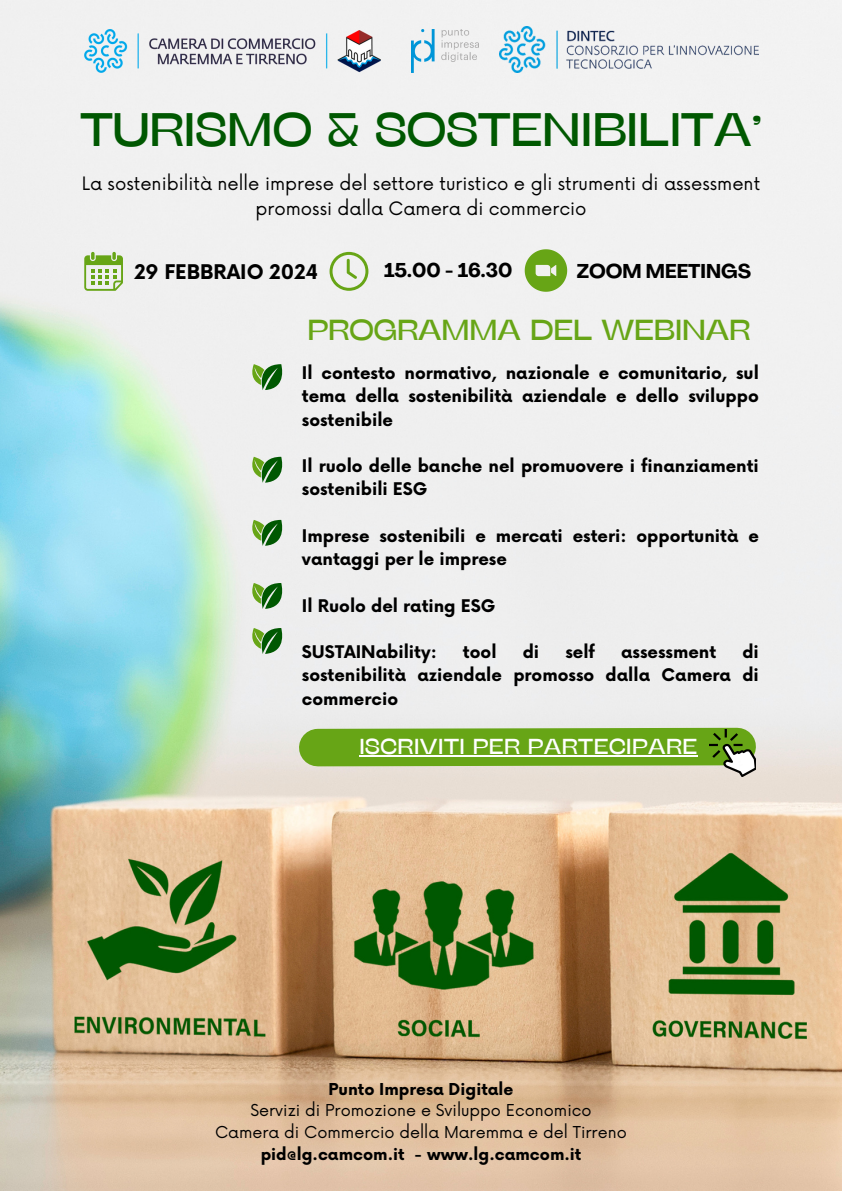
<style>
.page{position:relative;width:842px;height:1191px;background:#fff}
.page>*{position:absolute;margin:0;border:0;box-sizing:border-box;transform-origin:0 0}
.t1{font:47px "Stinger Wide";color:#005801}
.t2{font:29px "Stinger Wide";color:#67a516}
.t3{font:21.7px "Stinger Wide";letter-spacing:.025em;color:#fff}
.t4{font:700 19.7px "Agrandir";color:#000}
.t5{font:700 19.7px "Now";color:#000}
.t6{font:18px/24.8px "Now";color:#000;text-align:center}
.t7{font:700 17px/23.2px "Now";color:#000;text-align:justify}
.t8{font:16px "Now";color:#000}
.t9{font:700 16px "Now";color:#000}
</style>
<div class="page">
<img style="left:0;top:0;width:842px;height:1190px">
<svg style="left:252px;top:364px;width:30px;height:26px"></svg>
<svg style="left:252px;top:457px;width:30px;height:25px"></svg>
<svg style="left:252px;top:520px;width:30px;height:25px"></svg>
<svg style="left:252px;top:628px;width:30px;height:26px"></svg>
<svg style="left:252px;top:583px;width:30px;height:26px"></svg>
<svg style="left:280px;top:709px;width:495px;height:76px;background:#b2ca8b"></svg>
<hr style="left:359px;top:755px;width:339px;height:2px;background:#fff">
<img style="left:710px;top:729px;width:46px;height:47px">
<svg style="left:330px;top:252px;width:38px;height:39px"></svg>
<svg style="left:84px;top:252px;width:39px;height:39px"></svg>
<svg style="left:525px;top:249px;width:42px;height:43px"></svg>
<img style="left:84px;top:29px;width:297px;height:43px">
<img style="left:411px;top:29px;width:67px;height:43px">
<img style="left:499px;top:26px;width:260px;height:46px">
<h2 class="t1" style="left:80px;top:100px;width:684px">TURISMO &amp; SOSTENIBILITA’</h2>
<p class="t6" style="left:82px;top:172px;width:680px">La sostenibilità nelle imprese del settore turistico e gli strumenti di assessment promossi dalla Camera di commercio</p>
<h5 class="t5" style="left:134px;top:261px;width:185px">29 FEBBRAIO 2024</h5>
<p class="t4" style="left:384px;top:262px;width:130px">15.00 - 16.30</p>
<h3 class="t4" style="left:577px;top:263px;width:176px">ZOOM MEETINGS</h3>
<p class="t2" style="left:307px;top:312px;width:445px">PROGRAMMA DEL WEBINAR</p>
<p class="t7" style="left:302px;top:362px;width:458px">Il contesto normativo, nazionale e comunitario, sul tema della sostenibilità aziendale e dello sviluppo sostenibile</p>
<p class="t7" style="left:302px;top:455px;width:458px">Il ruolo delle banche nel promuovere i finanziamenti sostenibili ESG</p>
<p class="t7" style="left:302px;top:525px;width:458px">Imprese sostenibili e mercati esteri: opportunità e vantaggi per le imprese</p>
<h1 class="t7" style="left:302px;top:595px;width:195px">Il Ruolo del rating ESG</h1>
<p class="t7" style="left:302px;top:641px;width:136px">SUSTAINability:</p>
<p class="t7" style="left:463px;top:641px;width:35px">tool</p>
<p class="t7" style="left:523px;top:641px;width:18px">di</p>
<p class="t7" style="left:565px;top:641px;width:31px">self</p>
<p class="t7" style="left:621px;top:641px;width:97px">assessment</p>
<p class="t7" style="left:302px;top:641px;width:458px;text-indent:440px">di sostenibilità aziendale promosso dalla Camera di commercio</p>
<p class="t3" style="left:359px;top:732px;width:339px">ISCRIVITI PER PARTECIPARE</p>
<p class="t9" style="left:329px;top:1080px;width:186px">Punto Impresa Digitale</p>
<h6 class="t8" style="left:250px;top:1101px;width:343px">Servizi di Promozione e Sviluppo Economico</h6>
<h6 class="t8" style="left:215px;top:1123px;width:413px">Camera di Commercio della Maremma e del Tirreno</h6>
<h6 class="t9" style="left:261px;top:1145px;width:322px">pid@lg.camcom.it - www.lg.camcom.it</h6>
</div>
